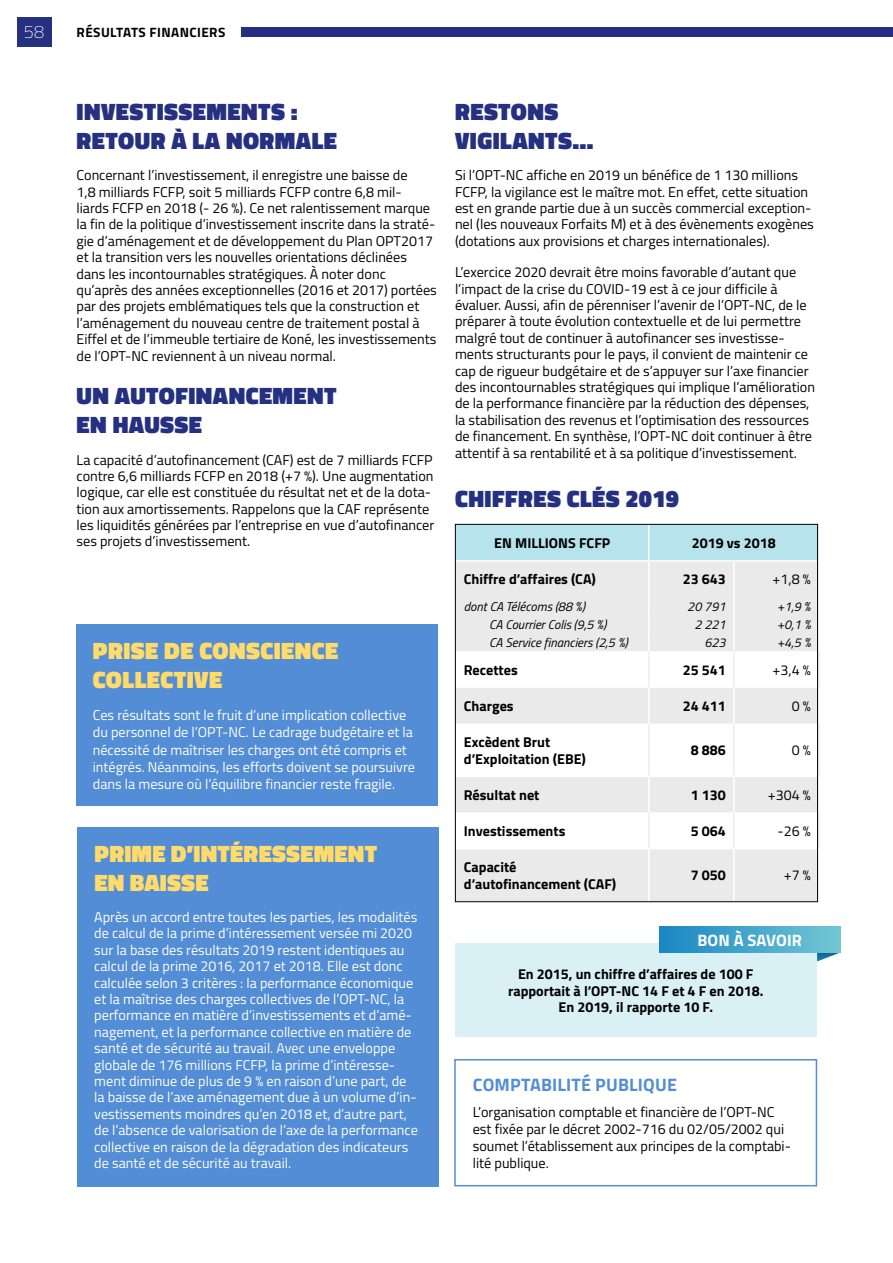
<style>
.page{position:relative;width:893px;height:1263px;background:#fff}
.page>*{position:absolute;margin:0;border:0;box-sizing:border-box;transform-origin:0 0}
.t1{font:900 24px/28.8px "Titillium";letter-spacing:.02em;color:#253081}
.t2{font:900 24px/28.8px "Titillium";letter-spacing:.01em;color:#ffdb6b}
.t3{font:700 18px "Titillium";letter-spacing:.01em;color:#538dd5}
.t4{font:100 18px "Titillium";color:#fff}
.t5{font:700 16.5px "Titillium";letter-spacing:.01em;color:#fff}
.t6{font:14.25px/16.4px "Titillium";color:#000}
.t7{font:14.25px/16.4px "Titillium";color:#fff}
.t8{font:700 14.25px/16.4px "Titillium";color:#000}
.t9{font:700 13.5px "Titillium";letter-spacing:.03em;color:#000}
.t10{font:italic 12.75px "Titillium";color:#000}
</style>
<div class="page">
<div style="left:76px;top:624px;width:361px;height:182px;background:#538dd5"></div>
<div style="left:77px;top:827px;width:362px;height:359px;background:#538dd5"></div>
<div style="left:455px;top:943px;width:361px;height:94px;background:#d9f0f5"></div>
<div style="left:454px;top:1059px;width:363px;height:127px;border:2px solid #538dd5"></div>
<svg style="left:818px;top:597px;width:1px;height:54px"></svg>
<hr style="left:818px;top:724px;width:2px;height:52px;background:#ededed">
<hr style="left:818px;top:812px;width:2px;height:36px;background:#ededed">
<hr style="left:818px;top:651px;width:2px;height:36px;background:#ededed">
<svg style="left:455px;top:524px;width:363px;height:378px"></svg>
<svg style="left:817px;top:952px;width:23px;height:9px"></svg>
<div style="left:659px;top:927px;width:181px;height:25px;background:linear-gradient(to right,#1987c3,#72c7d4)"></div>
<div style="left:17px;top:17px;width:34px;height:29px;background:#253081"></div>
<div style="left:241px;top:27px;width:652px;height:9px;background:#253081"></div>
<p class="t4" style="left:24px;top:19px;width:22px">58</p>
<p class="t9" style="left:77px;top:22px;width:150px">RÉSULTATS FINANCIERS</p>
<h1 class="t1" style="left:77px;top:97px;width:262px">INVESTISSEMENTS :<br>RETOUR À LA NORMALE</h1>
<p class="t6" style="left:77px;top:166px;width:362px">Concernant l’investissement, il enregistre une baisse de<br>1,8 milliards FCFP, soit 5 milliards FCFP contre 6,8 mil&shy;liards FCFP en 2018 (- 26 %). Ce net ralentissement marque la fin de la politique d’investissement inscrite dans la straté&shy;gie d’aménagement et de développement du Plan OPT2017 et la transition vers les nouvelles orientations déclinées dans les incontournables stratégiques. À noter donc qu’après des années exceptionnelles (2016 et 2017) portées par des projets emblématiques tels que la construction et l’aménagement du nouveau centre de traitement postal à Eiffel et de l’immeuble tertiaire de Koné, les investissements de l’OPT-NC reviennent à un niveau normal.</p>
<h1 class="t1" style="left:77px;top:382px;width:262px">UN AUTOFINANCEMENT<br>EN HAUSSE</h1>
<p class="t6" style="left:77px;top:451px;width:359px">La capacité d’autofinancement (CAF) est de 7 milliards FCFP contre 6,6 milliards FCFP en 2018 (+7 %). Une augmentation logique, car elle est constituée du résultat net et de la dota&shy;tion aux amortissements. Rappelons que la CAF représente les liquidités générées par l’entreprise en vue d’autofinancer ses projets d’investissement.</p>
<h1 class="t2" style="left:93px;top:637px;width:247px">PRISE DE CONSCIENCE<br>COLLECTIVE</h1>
<p class="t7" style="left:93px;top:706px;width:324px;line-height:17.1px">Ces résultats sont le fruit d’une implication collective du personnel de l’OPT-NC. Le cadrage budgétaire et la nécessité de maîtriser les charges ont été compris et intégrés. Néanmoins, les efforts doivent se poursuivre dans la mesure où l’équilibre financier reste fragile.</p>
<h1 class="t2" style="left:94px;top:839px;width:284px">PRIME D’INTÉRESSEMENT<br>EN BAISSE</h1>
<p class="t7" style="left:94px;top:908px;width:325px">Après un accord entre toutes les parties, les modalités de calcul de la prime d’intéressement versée mi 2020 sur la base des résultats 2019 restent identiques au calcul de la prime 2016, 2017 et 2018. Elle est donc calculée selon 3 critères : la performance économique et la maîtrise des charges collectives de l’OPT-NC, la performance en matière d’investissements et d’amé&shy;nagement, et la performance collective en matière de santé et de sécurité au travail. Avec une enveloppe globale de 176 millions FCFP, la prime d’intéresse&shy;ment diminue de plus de 9 % en raison d’une part, de la baisse de l’axe aménagement due à un volume d’in&shy;vestissements moindres qu’en 2018 et, d’autre part, de l’absence de valorisation de l’axe de la performance collective en raison de la dégradation des indicateurs de santé et de sécurité au travail.</p>
<h1 class="t1" style="left:455px;top:97px;width:140px">RESTONS<br>VIGILANTS…</h1>
<p class="t6" style="left:455px;top:166px;width:360px">Si l’OPT-NC affiche en 2019 un bénéfice de 1 130 millions FCFP, la vigilance est le maître mot. En effet, cette situation est en grande partie due à un succès commercial exception&shy;nel (les nouveaux Forfaits M) et à des évènements exogènes (dotations aux provisions et charges internationales).</p>
<p class="t6" style="left:455px;top:263px;width:361px">L’exercice 2020 devrait être moins favorable d’autant que l’impact de la crise du COVID-19 est à ce jour difficile à évaluer. Aussi, afin de pérenniser l’avenir de l’OPT-NC, de le préparer à toute évolution contextuelle et de lui permettre malgré tout de continuer à autofinancer ses investisse&shy;ments structurants pour le pays, il convient de maintenir ce cap de rigueur budgétaire et de s’appuyer sur l’axe financier des incontournables stratégiques qui implique l’amélioration de la performance financière par la réduction des dépenses, la stabilisation des revenus et l’optimisation des ressources de financement. En synthèse, l’OPT-NC doit continuer à être attentif à sa rentabilité et à sa politique d’investissement.</p>
<h1 class="t1" style="left:455px;top:484px;width:225px">CHIFFRES CLÉS 2019</h1>
<p class="t8" style="left:494px;top:534px;width:118px">EN MILLIONS FCFP</p>
<p class="t8" style="left:692px;top:534px;width:85px">2019 vs 2018</p>
<p class="t8" style="left:464px;top:570px;width:134px">Chiffre d’affaires (CA)</p>
<p class="t8" style="left:683px;top:570px;width:45px">23 643</p>
<p class="t6" style="left:772px;top:570px;width:40px">+1,8 %</p>
<p class="t10" style="left:464px;top:597px;width:123px">dont CA Télécoms (88 %)</p>
<p class="t10" style="left:687px;top:597px;width:40px">20 791</p>
<p class="t10" style="left:777px;top:597px;width:35px">+1,9 %</p>
<p class="t10" style="left:489px;top:615px;width:119px">CA Courrier Colis (9,5 %)</p>
<p class="t10" style="left:694px;top:615px;width:33px">2 221</p>
<p class="t10" style="left:777px;top:615px;width:35px">+0,1 %</p>
<p class="t10" style="left:489px;top:633px;width:140px">CA Service financiers (2,5 %)</p>
<p class="t10" style="left:704px;top:633px;width:23px">623</p>
<p class="t10" style="left:777px;top:633px;width:35px">+4,5 %</p>
<p class="t8" style="left:464px;top:661px;width:55px">Recettes</p>
<p class="t8" style="left:683px;top:661px;width:45px">25 541</p>
<p class="t6" style="left:772px;top:661px;width:40px">+3,4 %</p>
<p class="t8" style="left:464px;top:697px;width:51px">Charges</p>
<p class="t8" style="left:683px;top:697px;width:45px">24 411</p>
<p class="t6" style="left:792px;top:697px;width:21px">0%</p>
<p class="t8" style="left:464px;top:733px;width:124px">Excèdent Brut d’Exploitation (EBE)</p>
<p class="t8" style="left:691px;top:741px;width:37px">8 886</p>
<p class="t6" style="left:792px;top:741px;width:21px">0%</p>
<p class="t8" style="left:464px;top:786px;width:77px">Résultat net</p>
<p class="t8" style="left:691px;top:786px;width:37px">1 130</p>
<p class="t6" style="left:768px;top:786px;width:45px">+304 %</p>
<p class="t8" style="left:464px;top:822px;width:103px">Investissements</p>
<p class="t8" style="left:691px;top:822px;width:37px">5 064</p>
<p class="t6" style="left:777px;top:822px;width:35px">-26 %</p>
<p class="t8" style="left:464px;top:858px;width:154px">Capacité d’autofinancement (CAF)</p>
<p class="t8" style="left:691px;top:866px;width:37px">7 050</p>
<p class="t6" style="left:784px;top:866px;width:29px">+7 %</p>
<p class="t5" style="left:697px;top:927px;width:106px">BON À SAVOIR</p>
<p class="t8" style="left:508px;top:965px;width:257px;text-align:center">En 2015, un chiffre d’affaires de 100 F rapportait à l’OPT-NC 14 F et 4 F en 2018.<br>En 2019, il rapporte 10 F.</p>
<p class="t3" style="left:473px;top:1071px;width:206px">COMPTABILITÉ PUBLIQUE</p>
<p class="t6" style="left:473px;top:1102px;width:320px;line-height:17.1px">L’organisation comptable et financière de l’OPT‑NC est fixée par le décret 2002-716 du 02/05/2002 qui soumet l’établissement aux principes de la comptabi&shy;lité publique.</p>
</div>
